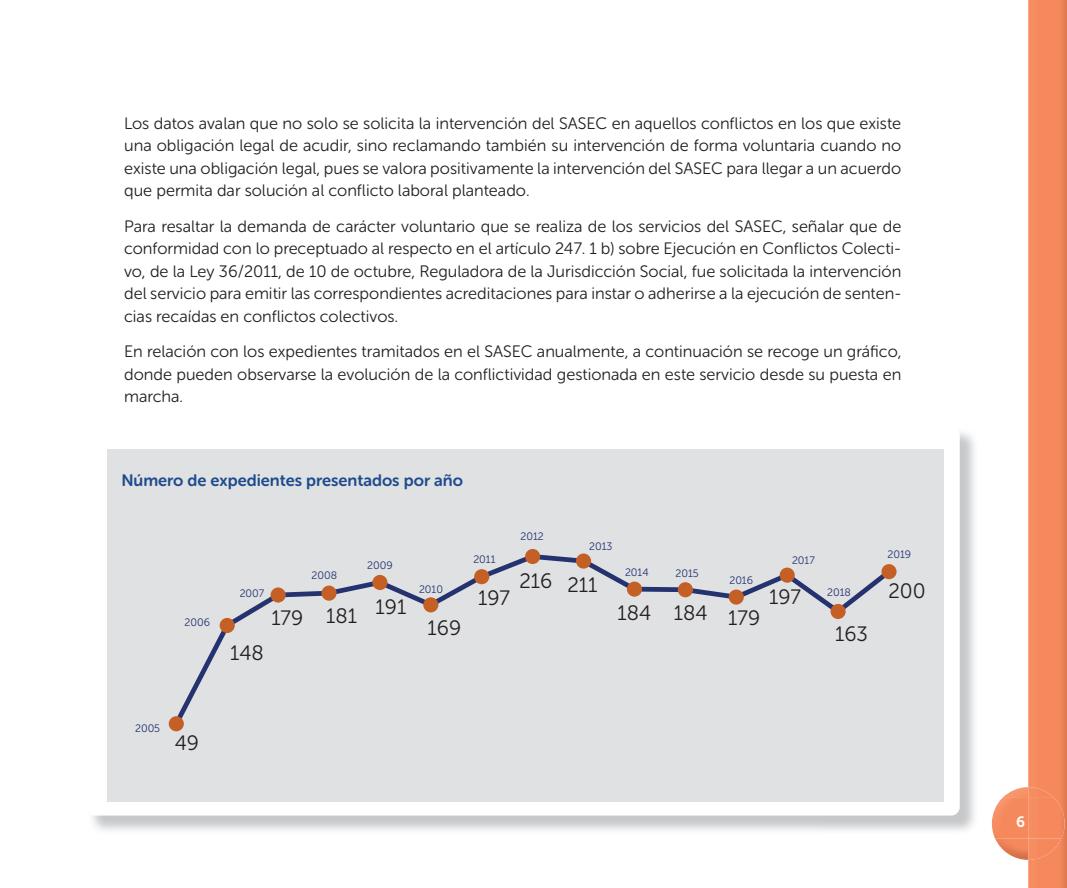
<style>
.page{position:relative;width:1067px;height:888px;background:#fff}
.page>*{position:absolute;margin:0;border:0;box-sizing:border-box;transform-origin:0 0}
.t1{font:20.7px "Museo Sans Rounded 300";color:#231f20}
.t2{font:16.5px/22.5px "Museo Sans Rounded 300";color:#231f20;text-align:justify}
.t3{font:16.5px "Museo Sans Rounded 700";color:#1e4b8d}
.t4{font:15px "Museo Sans Rounded 700";color:#fff}
.t5{font:10.8px "Museo Sans Rounded 300";letter-spacing:-.005em;color:#24326f}
</style>
<div class="page">
<img style="left:1002px;top:787px;width:26px;height:11px">
<img style="left:995px;top:838px;width:33px;height:21px">
<img style="left:991px;top:798px;width:37px;height:40px">
<img style="left:1028px;top:0;width:38px;height:888px">
<img style="left:92px;top:432px;width:883px;height:399px">
<div style="left:87px;top:426px;width:872px;height:389px;background:#fff;border-radius:9px"></div>
<div style="left:108px;top:449px;width:836px;height:353px;background:#e0e1e3"></div>
<svg style="left:177px;top:554px;width:713px;height:167px"></svg>
<div style="left:169px;top:716px;width:15px;height:15px;background:#c46026;border-radius:50%"></div>
<div style="left:219px;top:618px;width:16px;height:15px;background:#c46026;border-radius:50%"></div>
<div style="left:270px;top:587px;width:15px;height:15px;background:#c46026;border-radius:50%"></div>
<div style="left:321px;top:585px;width:15px;height:15px;background:#c46026;border-radius:50%"></div>
<div style="left:372px;top:575px;width:15px;height:15px;background:#c46026;border-radius:50%"></div>
<div style="left:423px;top:597px;width:15px;height:15px;background:#c46026;border-radius:50%"></div>
<div style="left:474px;top:569px;width:15px;height:15px;background:#c46026;border-radius:50%"></div>
<div style="left:525px;top:549px;width:15px;height:15px;background:#c46026;border-radius:50%"></div>
<div style="left:576px;top:553px;width:15px;height:15px;background:#c46026;border-radius:50%"></div>
<div style="left:626px;top:581px;width:16px;height:15px;background:#c46026;border-radius:50%"></div>
<div style="left:677px;top:582px;width:15px;height:15px;background:#c46026;border-radius:50%"></div>
<div style="left:728px;top:589px;width:15px;height:15px;background:#c46026;border-radius:50%"></div>
<div style="left:830px;top:604px;width:15px;height:15px;background:#c46026;border-radius:50%"></div>
<div style="left:881px;top:564px;width:15px;height:15px;background:#c46026;border-radius:50%"></div>
<div style="left:779px;top:567px;width:15px;height:15px;background:#c46026;border-radius:50%"></div>
<p class="t2" style="left:124px;top:112px;width:778px">Los datos avalan que no solo se solicita la intervención del SASEC en aquellos conflictos en los que existe una obligación legal de acudir, sino reclamando también su intervención de forma voluntaria cuando no existe una obligación legal, pues se valora positivamente la intervención del SASEC para llegar a un acuerdo que permita dar solución al conflicto laboral planteado.</p>
<p class="t2" style="left:124px;top:215px;width:778px">Para resaltar la demanda de carácter voluntario que se realiza de los servicios del SASEC, señalar que de conformidad con lo preceptuado al respecto en el artículo 247. 1 b) sobre Ejecución en Conflictos Colecti&shy;vo, de la Ley 36/2011, de 10 de octubre, Reguladora de la Jurisdicción Social, fue solicitada la intervención del servicio para emitir las correspondientes acreditaciones para instar o adherirse a la ejecución de senten&shy;cias recaídas en conflictos colectivos.</p>
<p class="t2" style="left:124px;top:340px;width:778px">En relación con los expedientes tramitados en el SASEC anualmente, a continuación se recoge un gráfico, donde pueden observarse la evolución de la conflictividad gestionada en este servicio desde su puesta en marcha.</p>
<p class="t3" style="left:121px;top:471px;width:343px">Número de expedientes presentados por año</p>
<p class="t5" style="left:185px;top:617px;width:27px">2006</p>
<p class="t5" style="left:240px;top:587px;width:26px">2007</p>
<p class="t1" style="left:230px;top:641px;width:35px">148</p>
<p class="t1" style="left:271px;top:606px;width:33px">179</p>
<p class="t5" style="left:311px;top:569px;width:27px">2008</p>
<p class="t1" style="left:326px;top:604px;width:32px">181</p>
<p class="t5" style="left:367px;top:560px;width:27px">2009</p>
<p class="t1" style="left:375px;top:595px;width:32px">191</p>
<p class="t5" style="left:419px;top:583px;width:26px">2010</p>
<p class="t1" style="left:427px;top:617px;width:35px">169</p>
<p class="t5" style="left:473px;top:553px;width:24px">2011</p>
<p class="t1" style="left:478px;top:587px;width:33px">197</p>
<p class="t5" style="left:520px;top:531px;width:25px">2012</p>
<p class="t1" style="left:519px;top:571px;width:80px">216 211</p>
<p class="t5" style="left:589px;top:541px;width:25px">2013</p>
<p class="t5" style="left:625px;top:566px;width:25px">2014</p>
<p class="t5" style="left:675px;top:568px;width:25px">2015</p>
<p class="t1" style="left:673px;top:602px;width:35px">184</p>
<p class="t1" style="left:617px;top:602px;width:35px">184</p>
<p class="t5" style="left:729px;top:574px;width:25px">2016</p>
<p class="t1" style="left:728px;top:607px;width:33px">179</p>
<p class="t5" style="left:792px;top:554px;width:24px">2017</p>
<p class="t1" style="left:769px;top:585px;width:33px">197</p>
<p class="t5" style="left:887px;top:548px;width:25px">2019</p>
<p class="t5" style="left:827px;top:586px;width:25px">2018</p>
<p class="t1" style="left:888px;top:579px;width:39px">200</p>
<p class="t1" style="left:835px;top:622px;width:34px">163</p>
<p class="t5" style="left:135px;top:722px;width:27px">2005</p>
<p class="t1" style="left:175px;top:731px;width:26px">49</p>
<p class="t4" style="left:1016px;top:813px;width:10px">6</p>
</div>
